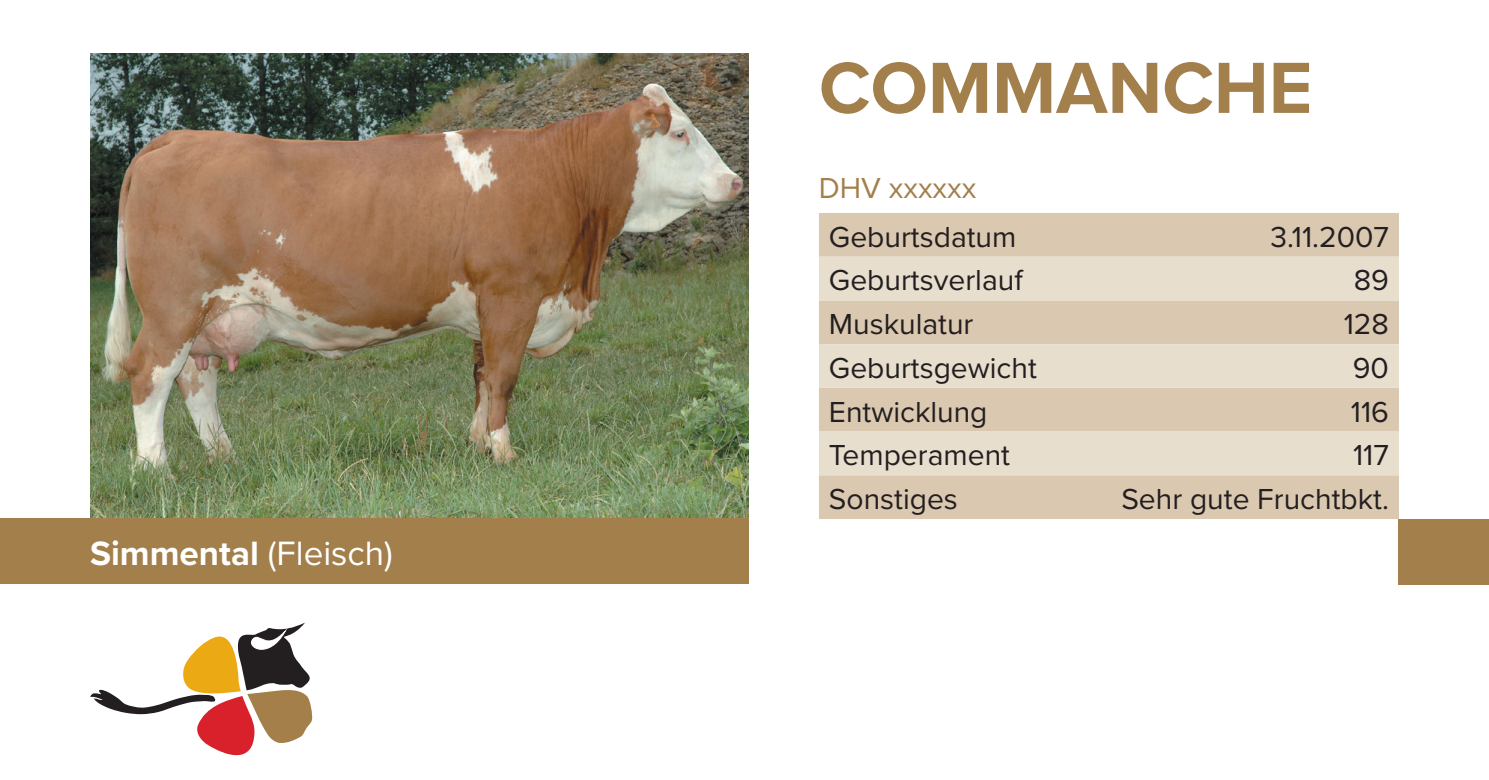
<style>
.page{position:relative;width:1489px;height:780px;background:#fff}
.page>*{position:absolute;margin:0;border:0;box-sizing:border-box;transform-origin:0 0}
.t1{font:700 75px "Proxima Nova";color:#a37f4b}
.t2{font:700 35px "Proxima Nova";color:#fff}
.t3{font:30px "Proxima Nova";color:#231f20}
.t4{font:30px "Proxima Nova";color:#a37f4b}
.s1{font-weight:400}
</style>
<div class="page">
<img style="left:90px;top:54px;width:659px;height:464px">
<div style="left:819px;top:213px;width:579px;height:306px;background:#dac8b0"></div>
<svg style="left:819px;top:257px;width:579px;height:218px;background:#e1d5c2"></svg>
<div style="left:0;top:518px;width:749px;height:65px;background:#a37f4b"></div>
<div style="left:1398px;top:519px;width:90px;height:66px;background:#a37f4b"></div>
<svg style="left:90px;top:622px;width:222px;height:133px"></svg>
<p class="t2" style="left:90px;top:527px;width:304px">Simmental <span class="s1">(Fleisch)</span></p>
<h1 class="t1" style="left:819px;top:32px;width:495px">COMMANCHE</h1>
<p class="t4" style="left:819px;top:165px;width:159px">DHV xxxxxx</p>
<p class="t3" style="left:829px;top:214px;width:189px">Geburtsdatum</p>
<p class="t3" style="left:1270px;top:214px;width:120px">3.11.2007</p>
<p class="t3" style="left:829px;top:258px;width:195px">Geburtsverlauf</p>
<p class="t3" style="left:1353px;top:258px;width:37px">89</p>
<p class="t3" style="left:829px;top:302px;width:146px">Muskulatur</p>
<p class="t3" style="left:1343px;top:302px;width:47px">128</p>
<p class="t3" style="left:829px;top:345px;width:209px">Geburtsgewicht</p>
<p class="t3" style="left:1352px;top:345px;width:38px">90</p>
<p class="t3" style="left:829px;top:389px;width:160px">Entwicklung</p>
<p class="t3" style="left:1350px;top:389px;width:40px">116</p>
<p class="t3" style="left:829px;top:433px;width:183px">Temperament</p>
<p class="t3" style="left:1352px;top:433px;width:37px">117</p>
<p class="t3" style="left:829px;top:476px;width:130px">Sonstiges</p>
<p class="t3" style="left:1121px;top:476px;width:269px">Sehr gute Fruchtbkt.</p>
</div>
